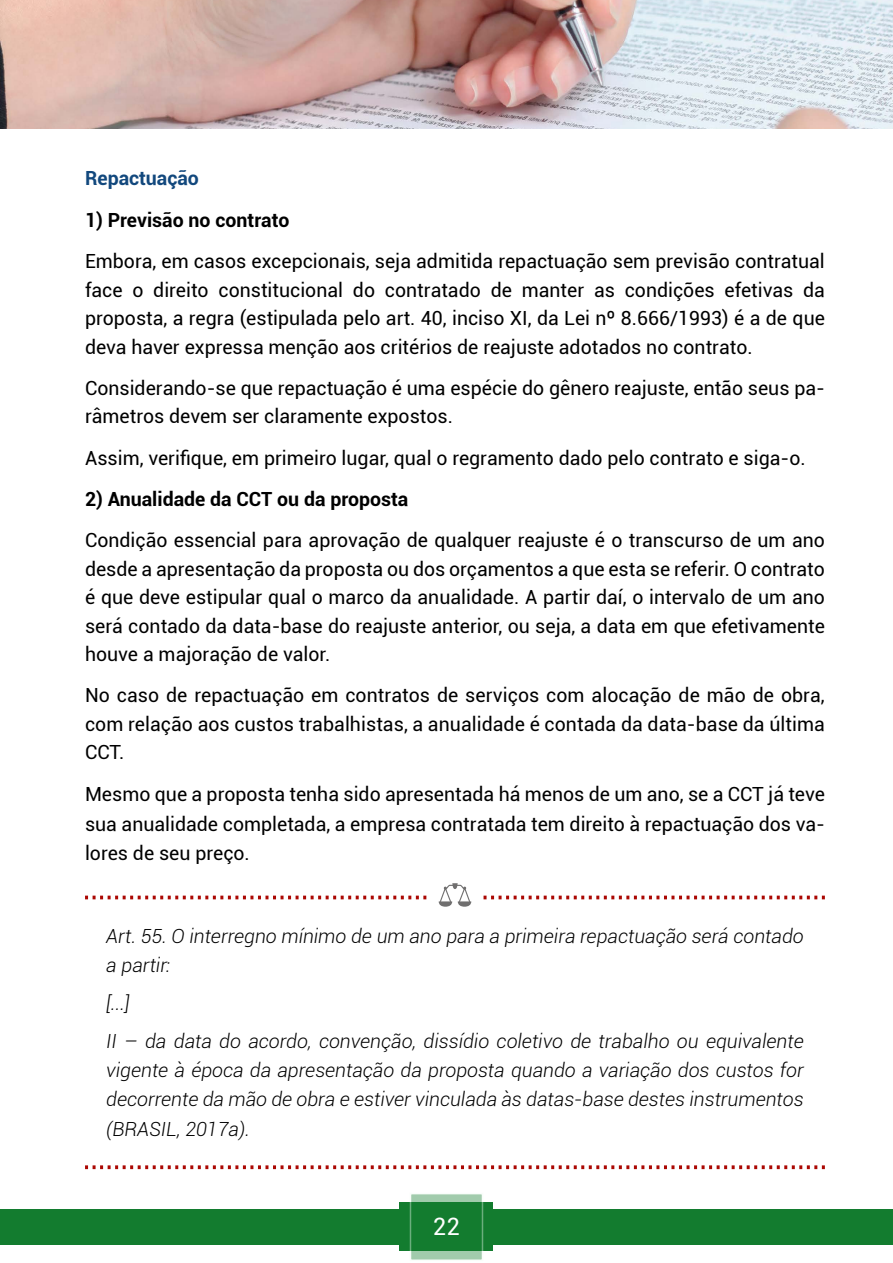
<style>
.page{position:relative;width:893px;height:1263px;background:#fff}
.page>*{position:absolute;margin:0;border:0;box-sizing:border-box;transform-origin:0 0}
.t1{font:24px "Roboto";color:#fff}
.t2{font:19.5px/28.5px "Roboto";color:#000;text-align:justify}
.t3{font:italic 300 19.5px/29.2px "Roboto";color:#000}
.t4{font:700 19.5px "Roboto";color:#000}
.t5{font:700 19.5px "Roboto";color:#12487d}
</style>
<div class="page">
<img style="left:0;top:0;width:893px;height:128px">
<div style="left:400px;top:1203px;width:93px;height:48px;background:#137c2f"></div>
<div style="left:0;top:1209px;width:893px;height:35px;background:#137c2f"></div>
<svg style="left:413px;top:1196px;width:67px;height:62px"></svg>
<div style="left:410px;top:1193px;width:73px;height:68px;border:2px solid #f2fcf4"></div>
<svg style="left:85px;top:883px;width:740px;height:24px"></svg>
<svg style="left:85px;top:1165px;width:740px;height:4px"></svg>
<p class="t5" style="left:85px;top:164px;width:115px">Repactuação</p>
<p class="t4" style="left:85px;top:206px;width:206px">1) Previsão no contrato</p>
<p class="t2" style="left:85px;top:246px;width:741px">Embora, em casos excepcionais, seja admitida repactuação sem previsão contratual face o direito constitucional do contratado de manter as condições efetivas da proposta, a regra (estipulada pelo art. 40, inciso XI, da Lei nº 8.666/1993) é a de que deva haver expressa menção aos critérios de reajuste adotados no contrato.</p>
<p class="t2" style="left:85px;top:373px;width:741px">Considerando-se que repactuação é uma espécie do gênero reajuste, então seus pa&shy;râmetros devem ser claramente expostos.</p>
<p class="t2" style="left:85px;top:443px;width:722px">Assim, verifique, em primeiro lugar, qual o regramento dado pelo contrato e siga-o.</p>
<p class="t4" style="left:85px;top:485px;width:325px">2) Anualidade da CCT ou da proposta</p>
<p class="t2" style="left:85px;top:525px;width:741px">Condição essencial para aprovação de qualquer reajuste é o transcurso de um ano desde a apresentação da proposta ou dos orçamentos a que esta se referir. O contrato é que deve estipular qual o marco da anualidade. A partir daí, o intervalo de um ano será contado da data-base do reajuste anterior, ou seja, a data em que efetivamente houve a majoração de valor.</p>
<p class="t2" style="left:85px;top:680px;width:741px">No caso de repactuação em contratos de serviços com alocação de mão de obra, com relação aos custos trabalhistas, a anualidade é contada da data-base da última CCT.</p>
<p class="t2" style="left:85px;top:779px;width:741px;line-height:29.2px">Mesmo que a proposta tenha sido apresentada há menos de um ano, se a CCT já teve sua anualidade completada, a empresa contratada tem direito à repactuação dos va&shy;lores de seu preço.</p>
<p class="t3" style="left:106px;top:921px;width:699px">Art. 55. O interregno mínimo de um ano para a primeira repactuação será contado a partir:</p>
<p class="t3" style="left:106px;top:983px;width:699px;line-height:37.8px">[...]<br>II – da data do acordo, convenção, dissídio coletivo de trabalho ou equivalente</p>
<p class="t3" style="left:106px;top:1055px;width:699px;text-align:justify">vigente à época da apresentação da proposta quando a variação dos custos for decorrente da mão de obra e estiver vinculada às datas-base destes instrumentos (BRASIL, 2017a).</p>
<p class="t1" style="left:433px;top:1210px;width:29px">22</p>
</div>
